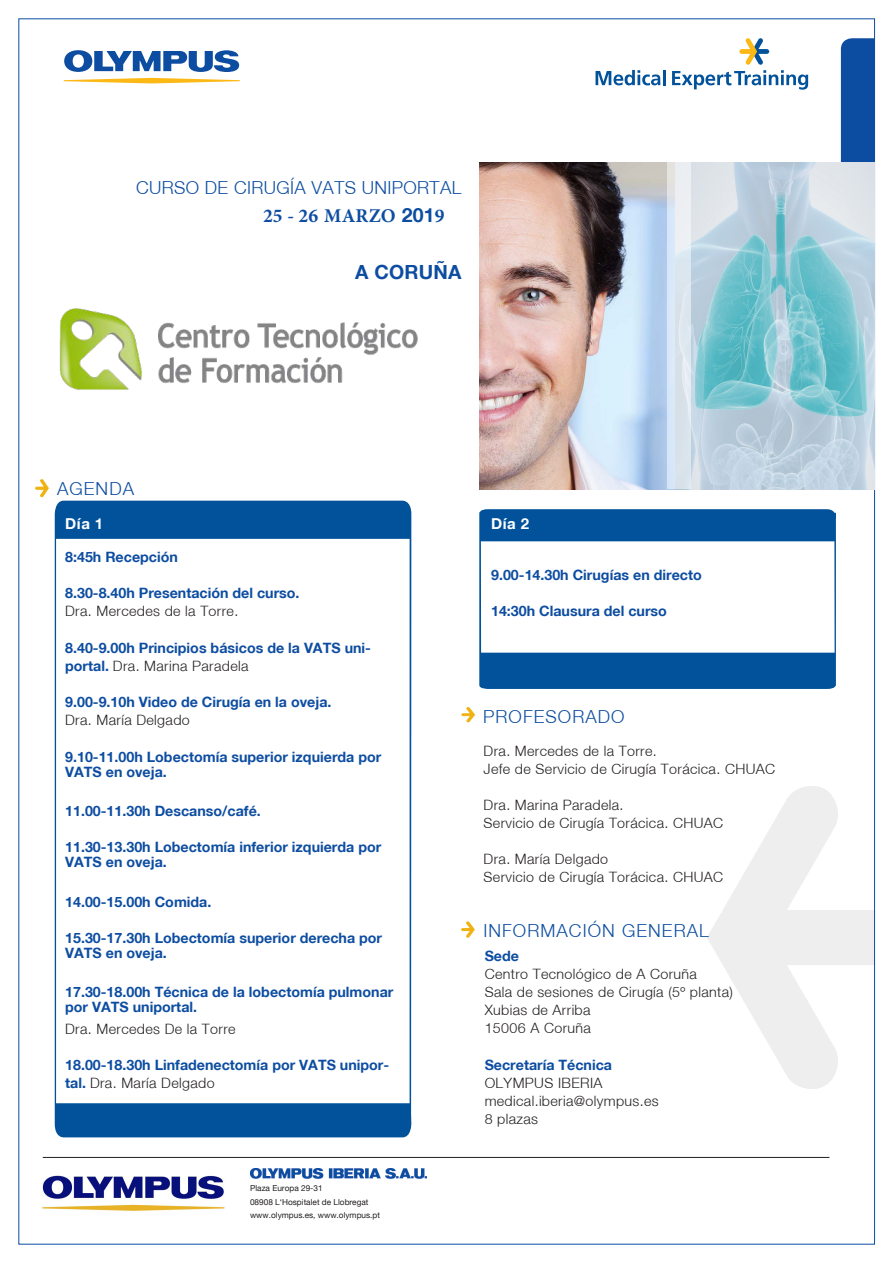
<style>
.page{position:relative;width:893px;height:1263px;background:#fff}
.page>*{position:absolute;margin:0;border:0;box-sizing:border-box;transform-origin:0 0}
.Fecha_Titulo{font:700 19.5px "Minion Pro";letter-spacing:.01em;color:#0d4da1}
.Fecha_Titulo-2{font:700 19.5px "Helvetica Neue LT";letter-spacing:.01em;color:#0d4da1}
.Fecha_Titulo-3{font:300 18px "Helvetica Neue LT";letter-spacing:.02em;color:#0d4da1}
.Fecha_Titulo-4{font:300 18px "Helvetica Neue LT";letter-spacing:.06em;color:#0d4da1}
.Titular{font:300 18px "Helvetica Neue LT";letter-spacing:.06em;color:#0d4da1}
.t1{font:700 15px "Helvetica Neue LT";letter-spacing:.04em;color:#fff}
.Subtitular{font:700 14.25px/15px "Helvetica Neue LT";color:#0d4da1}
.BodyCopy{font:300 14.25px "Helvetica Neue LT";letter-spacing:.025em;color:#231f20}
.Subtitular-2{font:300 14.25px "Helvetica Neue LT";letter-spacing:.025em;color:#231f20}
.t2{font:8.25px/13.5px "Helvetica Neue LT";color:#231f20}
.s1{font-family:"Helvetica Neue LT"}
.s2{font-weight:300;color:#231f20}
</style>
<div class="page">
<svg style="left:479px;top:509px;width:357px;height:180px"></svg>
<div style="left:841px;top:38px;width:32px;height:125px;background:#0d4da1"></div>
<svg style="left:595px;top:70px;width:70px;height:15px"></svg>
<svg style="left:672px;top:38px;width:136px;height:52px"></svg>
<svg style="left:461px;top:707px;width:14px;height:16px"></svg>
<svg style="left:461px;top:921px;width:14px;height:17px"></svg>
<img style="left:479px;top:163px;width:200px;height:327px">
<img style="left:691px;top:163px;width:184px;height:326px">
<svg style="left:667px;top:162px;width:24px;height:327px;background:#dde7f0"></svg>
<svg style="left:55px;top:500px;width:356px;height:638px"></svg>
<svg style="left:35px;top:479px;width:14px;height:19px"></svg>
<hr style="left:43px;top:1157px;width:786px;height:1px;background:#231f20">
<img style="left:42px;top:1175px;width:183px;height:36px">
<img style="left:250px;top:1169px;width:176px;height:10px">
<svg style="left:64px;top:50px;width:175px;height:22px"></svg>
<svg style="left:64px;top:78px;width:176px;height:5px"></svg>
<img style="left:59px;top:308px;width:359px;height:82px">
<p class="Fecha_Titulo-3" style="left:136px;top:176px;width:327px">CURSO DE CIRUGÍA VATS UNIPORTAL</p>
<p class="Fecha_Titulo" style="left:263px;top:202px;width:183px">25 - 26 MARZO <span class="s1">201</span>9</p>
<p class="Fecha_Titulo-2" style="left:355px;top:260px;width:108px">A CORUÑA</p>
<p class="Fecha_Titulo-3" style="left:57px;top:478px;width:79px">AGENDA</p>
<p class="t1" style="left:65px;top:515px;width:40px">Día 1</p>
<p class="Subtitular" style="left:65px;top:549px;width:114px">8:45h Recepción</p>
<p class="Subtitular" style="left:65px;top:585px;width:236px">8.30-8.40h Presentación del curso.</p>
<p class="BodyCopy" style="left:65px;top:602px;width:175px">Dra. Mercedes de la Torre.</p>
<p class="Subtitular" style="left:65px;top:638px;width:307px;line-height:18px">8.40-9.00h Principios básicos de la VATS uni&shy;portal. <span class="s2">Dra. Marina Paradela</span></p>
<p class="Subtitular" style="left:65px;top:694px;width:268px">9.00-9.10h Video de Cirugía en la oveja.</p>
<p class="BodyCopy" style="left:65px;top:711px;width:126px">Dra. María Delgado</p>
<p class="Subtitular" style="left:65px;top:749px;width:318px">9.10-11.00h Lobectomía superior izquierda por<br>VATS en oveja.</p>
<p class="Subtitular" style="left:65px;top:803px;width:197px">11.00-11.30h Descanso/café.</p>
<p class="Subtitular" style="left:65px;top:839px;width:318px">11.30-13.30h Lobectomía inferior izquierda por<br>VATS en oveja.</p>
<p class="Subtitular" style="left:65px;top:894px;width:148px">14.00-15.00h Comida.</p>
<p class="Subtitular" style="left:65px;top:930px;width:318px">15.30-17.30h Lobectomía superior derecha por<br>VATS en oveja.</p>
<p class="Subtitular" style="left:65px;top:984px;width:330px">17.30-18.00h Técnica de la lobectomía pulmonar por VATS uniportal.</p>
<p class="Subtitular-2" style="left:65px;top:1020px;width:172px">Dra. Mercedes De la Torre</p>
<p class="Subtitular" style="left:65px;top:1055px;width:326px;line-height:18px">18.00-18.30h Linfadenectomía por VATS unipor&shy;tal. <span class="s2">Dra. María Delgado</span></p>
<p class="t2" style="left:250px;top:1181px;width:74px">Plaza Europa 29-31</p>
<p class="t2" style="left:250px;top:1195px;width:131px">08908 L‘Hospitalet de Llobregat www.olympus.es, www.olympus.pt</p>
<p class="t1" style="left:491px;top:514px;width:40px">Día 2</p>
<p class="Subtitular" style="left:491px;top:567px;width:212px">9.00-14.30h Cirugías en directo</p>
<p class="Subtitular" style="left:491px;top:603px;width:177px">14:30h Clausura del curso</p>
<p class="Titular" style="left:483px;top:705px;width:143px">PROFESORADO</p>
<p class="BodyCopy" style="left:484px;top:742px;width:175px">Dra. Mercedes de la Torre.</p>
<p class="BodyCopy" style="left:484px;top:760px;width:293px">Jefe de Servicio de Cirugía Torácica. CHUAC</p>
<p class="BodyCopy" style="left:484px;top:796px;width:141px">Dra. Marina Paradela.</p>
<p class="BodyCopy" style="left:484px;top:814px;width:241px">Servicio de Cirugía Torácica. CHUAC</p>
<p class="BodyCopy" style="left:484px;top:850px;width:126px">Dra. María Delgado</p>
<p class="BodyCopy" style="left:484px;top:868px;width:241px">Servicio de Cirugía Torácica. CHUAC</p>
<p class="Fecha_Titulo-4" style="left:483px;top:920px;width:227px">INFORMACIÓN GENERAL</p>
<p class="Subtitular" style="left:485px;top:948px;width:36px">Sede</p>
<p class="BodyCopy" style="left:485px;top:965px;width:214px">Centro Tecnológico de A Coruña</p>
<p class="BodyCopy" style="left:485px;top:983px;width:250px">Sala de sesiones de Cirugía (5º planta)</p>
<p class="BodyCopy" style="left:485px;top:1001px;width:107px">Xubias de Arriba</p>
<p class="BodyCopy" style="left:485px;top:1019px;width:108px">15006 A Coruña</p>
<p class="Subtitular" style="left:485px;top:1057px;width:129px">Secretaría Técnica</p>
<p class="BodyCopy" style="left:485px;top:1074px;width:119px">OLYMPUS IBERIA</p>
<p class="BodyCopy" style="left:485px;top:1092px;width:176px">medical.iberia@olympus.es</p>
<p class="BodyCopy" style="left:485px;top:1110px;width:55px">8 plazas</p>
</div>
